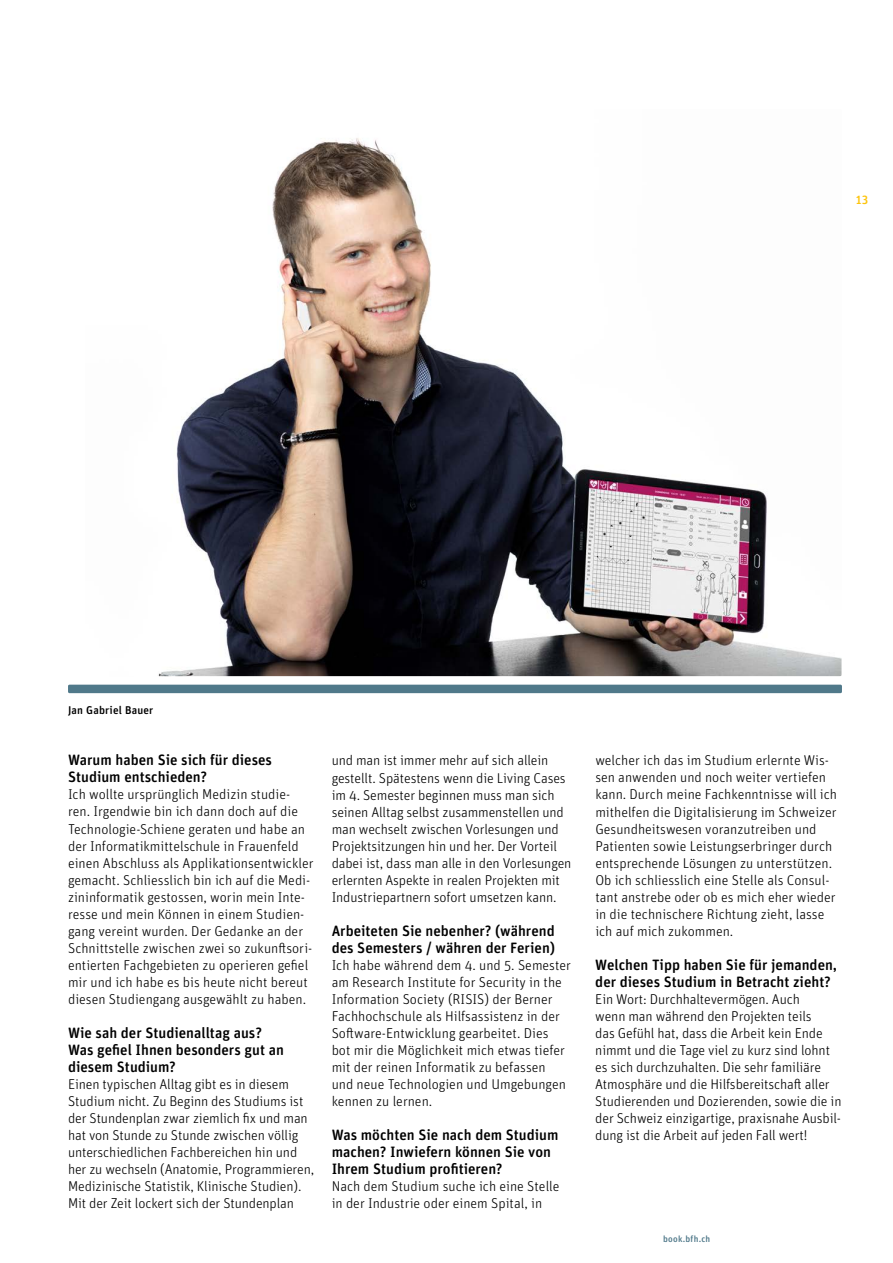
<style>
.page{position:relative;width:893px;height:1263px;background:#fff}
.page>*{position:absolute;margin:0;border:0;box-sizing:border-box;transform-origin:0 0}
.t1{font:500 15px/17px "Unit Rounded Pro";color:#000}
.t2{font:300 14.25px/17px "Unit Rounded Pro";color:#000}
.t3{font:500 12px "Unit Rounded Pro";color:#fdc40c}
.t4{font:500 11.25px "Unit Rounded Pro";letter-spacing:.015em;color:#000}
.t5{font:500 9px "Unit Rounded Pro";letter-spacing:.025em;color:#50798a}
</style>
<div class="page">
<img style="left:158px;top:138px;width:683px;height:538px">
<div style="left:68px;top:685px;width:774px;height:8px;background:#50798a;border-radius:2px"></div>
<p class="t3" style="left:855px;top:191px;width:15px">13</p>
<p class="t4" style="left:68px;top:702px;width:87px">Jan Gabriel Bauer</p>
<p class="t1" style="left:68px;top:751px;width:206px">Warum haben Sie sich für dieses<br>Studium entschieden?</p>
<p class="t2" style="left:68px;top:786px;width:247px">Ich wollte ursprünglich Medizin studie&shy;ren. Irgendwie bin ich dann doch auf die Technologie-Schiene geraten und habe an der Informatikmittelschule in Frauenfeld einen Abschluss als Applikationsentwickler gemacht. Schliesslich bin ich auf die Medi&shy;zininformatik gestossen, worin mein Inte&shy;resse und mein Können in einem Studien&shy;gang vereint wurden. Der Gedanke an der Schnittstelle zwischen zwei so zukunftsori&shy;entierten Fachgebieten zu operieren gefiel mir und ich habe es bis heute nicht bereut diesen Studiengang ausgewählt zu haben.</p>
<p class="t1" style="left:68px;top:1023px;width:217px">Wie sah der Studienalltag aus?<br>Was gefiel Ihnen besonders gut an diesem Studium?</p>
<p class="t2" style="left:68px;top:1075px;width:248px">Einen typischen Alltag gibt es in diesem Studium nicht. Zu Beginn des Studiums ist der Stundenplan zwar ziemlich fix und man hat von Stunde zu Stunde zwischen völlig unterschiedlichen Fachbereichen hin und her zu wechseln (Anatomie, Programmieren, Medizinische Statistik, Klinische Studien).<br>Mit der Zeit lockert sich der Stundenplan</p>
<p class="t2" style="left:332px;top:752px;width:241px">und man ist immer mehr auf sich allein gestellt. Spätestens wenn die Living Cases im 4. Semester beginnen muss man sich seinen Alltag selbst zusammenstellen und man wechselt zwischen Vorlesungen und Projektsitzungen hin und her. Der Vorteil dabei ist, dass man alle in den Vorlesungen erlernten Aspekte in realen Projekten mit Industriepartnern sofort umsetzen kann.</p>
<p class="t1" style="left:332px;top:921px;width:225px">Arbeiteten Sie nebenher? (während des Semesters / währen der Ferien)</p>
<p class="t2" style="left:332px;top:956px;width:241px">Ich habe während dem 4. und 5. Semester am Research Institute for Security in the Information Society (RISIS) der Berner Fachhochschule als Hilfsassistenz in der Software-Entwicklung gearbeitet. Dies<br>bot mir die Möglichkeit mich etwas tiefer mit der reinen Informatik zu befassen<br>und neue Technologien und Umgebungen kennen zu lernen.</p>
<p class="t1" style="left:332px;top:1125px;width:228px">Was möchten Sie nach dem Studium machen? Inwiefern können Sie von<br>Ihrem Studium profitieren?</p>
<p class="t2" style="left:332px;top:1177px;width:229px">Nach dem Studium suche ich eine Stelle in der Industrie oder einem Spital, in</p>
<p class="t2" style="left:595px;top:752px;width:243px">welcher ich das im Studium erlernte Wis&shy;sen anwenden und noch weiter vertiefen kann. Durch meine Fachkenntnisse will ich mithelfen die Digitalisierung im Schweizer Gesundheitswesen voranzutreiben und Patienten sowie Leistungserbringer durch entsprechende Lösungen zu unterstützen.<br>Ob ich schliesslich eine Stelle als Consul&shy;tant anstrebe oder ob es mich eher wieder in die technischere Richtung zieht, lasse ich auf mich zukommen.</p>
<p class="t1" style="left:595px;top:955px;width:243px">Welchen Tipp haben Sie für jemanden, der dieses Studium in Betracht zieht?</p>
<p class="t2" style="left:595px;top:990px;width:248px">Ein Wort: Durchhaltevermögen. Auch<br>wenn man während den Projekten teils<br>das Gefühl hat, dass die Arbeit kein Ende nimmt und die Tage viel zu kurz sind lohnt es sich durchzuhalten. Die sehr familiäre Atmosphäre und die Hilfsbereitschaft aller Studierenden und Dozierenden, sowie die in der Schweiz einzigartige, praxisnahe Ausbil&shy;dung ist die Arbeit auf jeden Fall wert!</p>
<p class="t5" style="left:663px;top:1232px;width:48px">book.bfh.ch</p>
</div>
